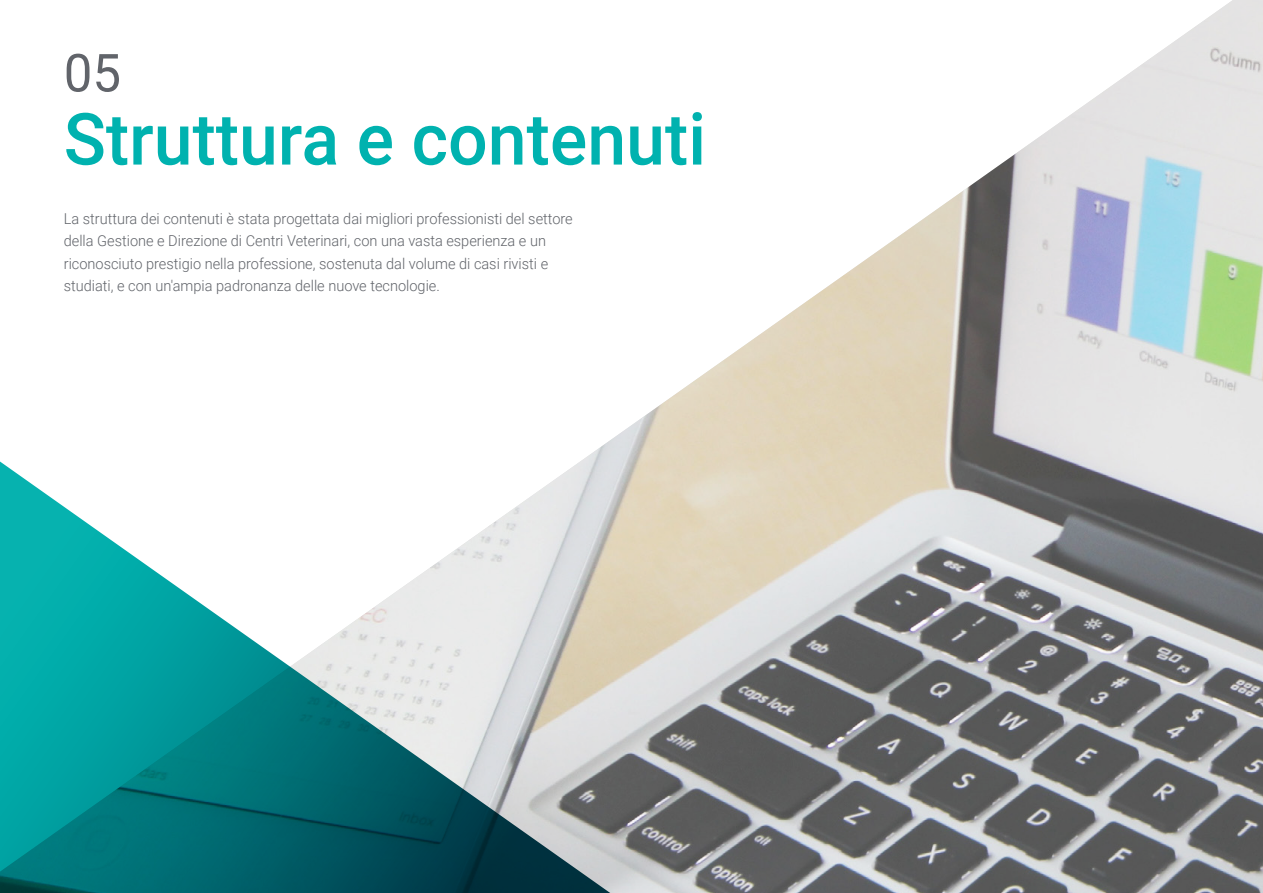
<style>
.page{position:relative;width:1263px;height:893px;background:#fff}
.page>*{position:absolute;margin:0;border:0;box-sizing:border-box;transform-origin:0 0}
.t1{font:500 72px "Roboto";color:#00b2af}
.t2{font:52.5px "Roboto";color:#61646a}
.t3{font:300 15px/22.5px "Roboto";color:#61646a}
</style>
<div class="page">
<img style="left:602px;top:0;width:661px;height:893px">
<svg style="left:0;top:446px;width:640px;height:447px"></svg>
<h2 class="t2" style="left:64px;top:36px;width:59px">05</h2>
<h1 class="t1" style="left:64px;top:89px;width:644px">Struttura e contenuti</h1>
<p class="t3" style="left:64px;top:207px;width:510px">La struttura dei contenuti è stata progettata dai migliori professionisti del settore della Gestione e Direzione di Centri Veterinari, con una vasta esperienza e un riconosciuto prestigio nella professione, sostenuta dal volume di casi rivisti e studiati, e con un'ampia padronanza delle nuove tecnologie.</p>
</div>
